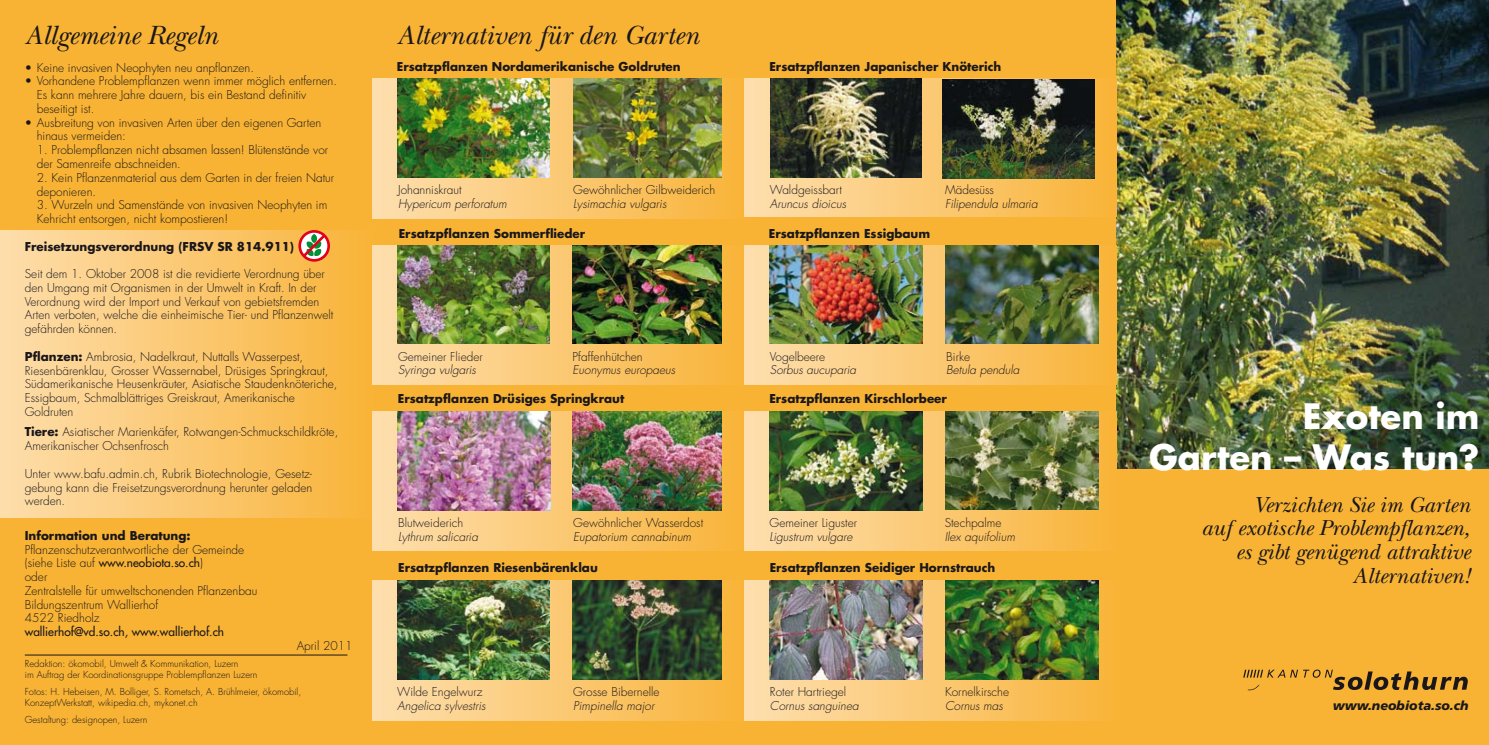
<style>
.page{position:relative;width:1489px;height:745px;background:#fff}
.page>*{position:absolute;margin:0;border:0;box-sizing:border-box;transform-origin:0 0}
.t1{font:700 34px/40.9px "Futura";color:#fff;text-align:right}
.t2{font:italic 27.5px "New Baskerville";color:#1a171b}
.t3{font:italic 22.62px/23.8px "New Baskerville";color:#1a171b;text-align:right}
.t4{font:italic 900 12.75px "Frutiger";color:#1a171b}
.t5{font:300 11.88px/13.8px "Futura";color:#1a171b}
.t6{font:700 11.88px "Futura";color:#1a171b}
.t7{font:italic 300 11.88px "Futura";color:#1a171b}
.t8{font:11.88px "Futura";color:#1a171b}
.t9{font:300 9.38px/11.2px "Futura";color:#1a171b}
.s1{font-weight:700}
.s2{font-weight:400}
</style>
<div class="page">
<div style="left:0;top:0;width:1488px;height:744px;background:#f8b334"></div>
<img style="left:1116px;top:0;width:372px;height:468px">
<div style="left:0;top:231px;width:373px;height:285px;background:linear-gradient(to right,#fedeac,#f9b439)"></div>
<div style="left:372px;top:79px;width:374px;height:140px;background:linear-gradient(to right,#ffdfb0,#f2b138)"></div>
<svg style="left:372px;top:245px;width:351px;height:139px;background:#f6ca7c"></svg>
<svg style="left:744px;top:245px;width:355px;height:139px;background:#f7ca7b"></svg>
<div style="left:372px;top:580px;width:374px;height:139px;background:linear-gradient(to right,#fddeaf,#f8b339)"></div>
<svg style="left:372px;top:411px;width:351px;height:139px;background:#f5c87d"></svg>
<img style="left:397px;top:79px;width:153px;height:99px">
<img style="left:573px;top:79px;width:148px;height:98px">
<img style="left:573px;top:245px;width:148px;height:98px">
<img style="left:397px;top:245px;width:153px;height:98px">
<img style="left:397px;top:411px;width:153px;height:98px">
<img style="left:573px;top:411px;width:148px;height:98px">
<div style="left:744px;top:79px;width:372px;height:138px;background:linear-gradient(to right,#f7daab,#f7b33a)"></div>
<div style="left:744px;top:580px;width:374px;height:139px;background:linear-gradient(to right,#ffdfb0,#f6b339)"></div>
<svg style="left:744px;top:411px;width:355px;height:139px;background:#f5c87a"></svg>
<img style="left:769px;top:245px;width:153px;height:98px">
<img style="left:769px;top:580px;width:153px;height:99px">
<img style="left:945px;top:580px;width:153px;height:99px">
<img style="left:770px;top:79px;width:151px;height:98px">
<img style="left:942px;top:79px;width:152px;height:99px">
<img style="left:945px;top:245px;width:153px;height:98px">
<img style="left:397px;top:580px;width:153px;height:99px">
<img style="left:573px;top:580px;width:148px;height:99px">
<img style="left:769px;top:411px;width:153px;height:98px">
<img style="left:945px;top:411px;width:153px;height:98px">
<div style="left:298px;top:230px;width:32px;height:31px;border:3px solid #e2001a;border-radius:50%"></div>
<svg style="left:300px;top:231px;width:28px;height:28px"></svg>
<hr style="left:25px;top:654px;width:322px;height:1px;background:#1a171b">
<svg style="left:1243px;top:669px;width:224px;height:20px"></svg>
<h2 class="t2" style="left:25px;top:19px;width:195px">Allgemeine Regeln</h2>
<p class="t5" style="left:25px;top:60px;width:231px">• Keine invasiven Neophyten neu anpflanzen.</p>
<p class="t5" style="left:37px;top:74px;width:302px;text-indent:-12px">• Vorhandene Problempflanzen wenn immer möglich entfernen.<br>Es kann mehrere Jahre dauern, bis ein Bestand definitiv beseitigt ist.</p>
<p class="t5" style="left:37px;top:115px;width:286px;text-indent:-12px">• Ausbreitung von invasiven Arten über den eigenen Garten hinaus vermeiden:</p>
<p class="t5" style="left:37px;top:143px;width:293px">1. Problempflanzen nicht absamen lassen! Blütenstände vor der Samenreife abschneiden.</p>
<p class="t5" style="left:37px;top:171px;width:299px">2. Kein Pflanzenmaterial aus dem Garten in der freien Natur deponieren.</p>
<p class="t5" style="left:37px;top:198px;width:292px">3. Wurzeln und Samenstände von invasiven Neophyten im<br>Kehricht entsorgen, nicht kompostieren!</p>
<p class="t6" style="left:25px;top:238px;width:271px">Freisetzungsverordnung (FRSV SR 814.911)</p>
<p class="t5" style="left:25px;top:267px;width:310px">Seit dem 1. Oktober 2008 ist die revidierte Verordnung über den Umgang mit Organismen in der Umwelt in Kraft. In der Verordnung wird der Import und Verkauf von gebietsfremden Arten verboten, welche die einheimische Tier- und Pflanzenwelt gefährden können.</p>
<p class="t5" style="left:25px;top:349px;width:314px"><span class="s1">Pflanzen:</span> Ambrosia, Nadelkraut, Nuttalls Wasserpest, Riesenbärenklau, Grosser Wassernabel, Drüsiges Springkraut, Südamerikanische Heusenkräuter, Asiatische Staudenknöteriche, Essigbaum, Schmalblättriges Greiskraut, Amerikanische Goldruten</p>
<p class="t5" style="left:25px;top:425px;width:315px"><span class="s1">Tiere:</span> Asiatischer Marienkäfer, Rotwangen-Schmuckschildkröte,<br>Amerikanischer Ochsenfrosch</p>
<p class="t5" style="left:25px;top:466px;width:289px;text-align:justify">Unter www.bafu.admin.ch, Rubrik Biotechnologie, Gesetz&shy;gebung kann die Freisetzungsverordnung herunter geladen werden.</p>
<p class="t6" style="left:25px;top:526px;width:167px">Information und Beratung:</p>
<p class="t5" style="left:25px;top:542px;width:234px">Pflanzenschutzverantwortliche der Gemeinde (siehe Liste auf <span class="s2">www.neobiota.so.ch</span>)<br>oder<br>Zentralstelle für umweltschonenden Pflanzenbau<br>Bildungszentrum Wallierhof<br>4522 Riedholz</p>
<p class="t8" style="left:25px;top:623px;width:201px">wallierhof@vd.so.ch, www.wallierhof.ch</p>
<p class="t9" style="left:25px;top:657px;width:234px">Redaktion: ökomobil, Umwelt &amp; Kommunikation, Luzern<br>im Auftrag der Koordinationsgruppe Problempflanzen Luzern</p>
<p class="t9" style="left:25px;top:685px;width:278px">Fotos: H. Hebeisen, M. Bolliger, S. Rometsch, A. Brühlmeier, ökomobil,<br>KonzeptWerkstatt, wikipedia.ch, mykonet.ch</p>
<p class="t9" style="left:25px;top:713px;width:124px">Gestaltung: designopen, Luzern</p>
<p class="t5" style="left:297px;top:638px;width:57px">April 2011</p>
<h2 class="t2" style="left:397px;top:19px;width:304px">Alternativen für den Garten</h2>
<p class="t6" style="left:397px;top:58px;width:285px">Ersatzpflanzen Nordamerikanische Goldruten</p>
<p class="t6" style="left:769px;top:58px;width:233px">Ersatzpflanzen Japanischer Knöterich</p>
<p class="t5" style="left:398px;top:183px;width:65px">Johanniskraut</p>
<p class="t7" style="left:398px;top:196px;width:110px">Hypericum perforatum</p>
<p class="t5" style="left:573px;top:183px;width:144px">Gewöhnlicher Gilbweiderich</p>
<p class="t7" style="left:573px;top:196px;width:95px">Lysimachia vulgaris</p>
<p class="t5" style="left:769px;top:183px;width:73px">Waldgeissbart</p>
<p class="t7" style="left:769px;top:196px;width:78px">Aruncus dioicus</p>
<p class="t5" style="left:945px;top:183px;width:50px">Mädesüss</p>
<p class="t7" style="left:945px;top:196px;width:94px">Filipendula ulmaria</p>
<p class="t6" style="left:399px;top:225px;width:188px">Ersatzpflanzen Sommerflieder</p>
<p class="t6" style="left:769px;top:225px;width:163px">Ersatzpflanzen Essigbaum</p>
<p class="t5" style="left:398px;top:349px;width:86px">Gemeiner Flieder</p>
<p class="t7" style="left:398px;top:362px;width:79px">Syringa vulgaris</p>
<p class="t5" style="left:572px;top:349px;width:72px">Pfaffenhütchen</p>
<p class="t7" style="left:572px;top:362px;width:104px">Euonymus europaeus</p>
<p class="t5" style="left:769px;top:349px;width:57px">Vogelbeere</p>
<p class="t7" style="left:769px;top:362px;width:88px">Sorbus aucuparia</p>
<p class="t5" style="left:946px;top:349px;width:25px">Birke</p>
<p class="t7" style="left:946px;top:362px;width:75px">Betula pendula</p>
<p class="t6" style="left:398px;top:389px;width:228px">Ersatzpflanzen Drüsiges Springkraut</p>
<p class="t6" style="left:769px;top:389px;width:179px">Ersatzpflanzen Kirschlorbeer</p>
<p class="t5" style="left:398px;top:515px;width:67px">Blutweiderich</p>
<p class="t7" style="left:398px;top:528px;width:81px">Lythrum salicaria</p>
<p class="t5" style="left:573px;top:515px;width:131px">Gewöhnlicher Wasserdost</p>
<p class="t7" style="left:573px;top:528px;width:119px">Eupatorium cannabinum</p>
<p class="t5" style="left:769px;top:515px;width:89px">Gemeiner Liguster</p>
<p class="t7" style="left:769px;top:528px;width:84px">Ligustrum vulgare</p>
<p class="t5" style="left:944px;top:515px;width:58px">Stechpalme</p>
<p class="t7" style="left:944px;top:528px;width:72px">Ilex aquifolium</p>
<p class="t6" style="left:398px;top:558px;width:201px">Ersatzpflanzen Riesenbärenklau</p>
<p class="t6" style="left:769px;top:558px;width:227px">Ersatzpflanzen Seidiger Hornstrauch</p>
<p class="t5" style="left:397px;top:684px;width:87px">Wilde Engelwurz</p>
<p class="t7" style="left:397px;top:697px;width:90px">Angelica sylvestris</p>
<p class="t5" style="left:573px;top:684px;width:88px">Grosse Bibernelle</p>
<p class="t7" style="left:573px;top:697px;width:83px">Pimpinella major</p>
<p class="t5" style="left:770px;top:684px;width:78px">Roter Hartriegel</p>
<p class="t7" style="left:770px;top:697px;width:90px">Cornus sanguinea</p>
<p class="t5" style="left:945px;top:684px;width:66px">Kornelkirsche</p>
<p class="t7" style="left:945px;top:697px;width:59px">Cornus mas</p>
<h1 class="t1" style="left:1149px;top:395px;width:332px">Exoten im<br>Garten – Was tun?</h1>
<h3 class="t3" style="left:1200px;top:492px;width:271px">Verzichten Sie im Garten<br>auf exotische Problempflanzen, es gibt genügend attraktive<br>Alternativen!</h3>
<p class="t4" style="left:1332px;top:697px;width:137px">www.neobiota.so.ch</p>
</div>
